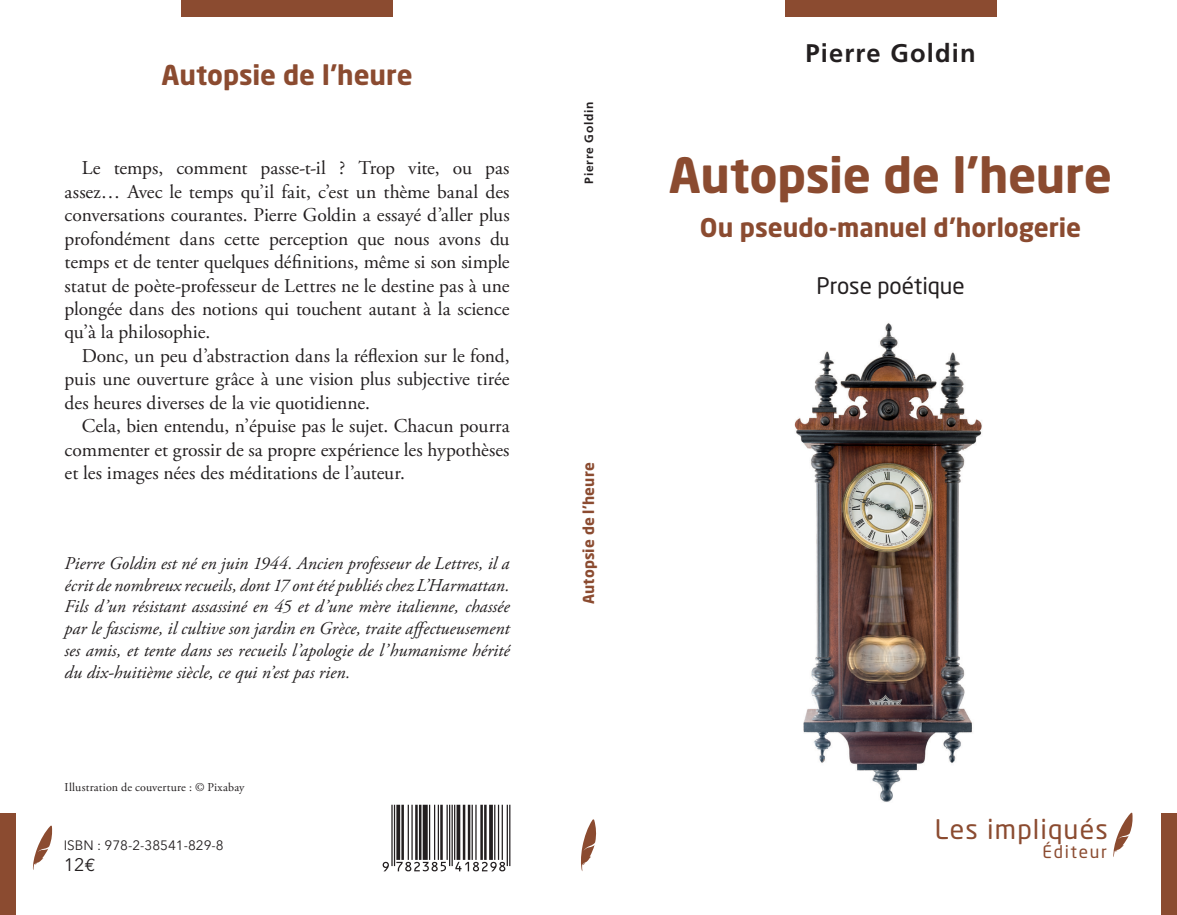
<style>
.page{position:relative;width:1177px;height:915px;background:#fff}
.page>*{position:absolute;margin:0;border:0;box-sizing:border-box;transform-origin:0 0}
.t1{font:700 48px "Neo Sans Std";letter-spacing:-.01em;color:#8b4b30}
.t2{font:700 27px "Neo Sans Std";letter-spacing:-.005em;color:#8b4b30}
.t3{font:26.7px "Neo Sans Std";letter-spacing:.045em;color:#8b4b30}
.t4{font:700 25.5px "Neo Sans Std";color:#8b4b30}
.t5{font:700 25.5px "Frutiger LT Std";letter-spacing:.045em;color:#231f20}
.t6{font:22.5px "Neo Sans Std";letter-spacing:-.005em;color:#231f20}
.t7{font:19.5px/23.4px "Adobe Garamond Pro";letter-spacing:-.005em;color:#231f20;text-align:justify}
.t8{font:italic 18px/21.8px "Adobe Garamond Pro";color:#231f20;text-align:justify}
.t9{font:18px "Avenir Next LT Pro";color:#231f20}
.t10{font:17.1px "Neo Sans Std";letter-spacing:.095em;color:#8b4b30}
.t11{font:700 15px "Neo Sans Std";letter-spacing:.005em;color:#8b4b30}
.t12{font:13.5px "Avenir Next LT Pro";color:#231f20}
.t13{font:12px "Adobe Garamond Pro";letter-spacing:.015em;color:#231f20}
.t14{font:700 12px "Frutiger LT Std";letter-spacing:.065em;color:#231f20}
.s1{font-family:"Euro Mono Std"}
</style>
<div class="page">
<div style="left:784px;top:0;width:212px;height:17px;background:#8b4b30"></div>
<div style="left:181px;top:0;width:212px;height:17px;background:#8b4b30"></div>
<svg style="left:32px;top:825px;width:21px;height:44px"></svg>
<div style="left:0;top:812px;width:16px;height:102px;background:#8b4b30"></div>
<div style="left:1161px;top:813px;width:16px;height:101px;background:#8b4b30"></div>
<svg style="left:581px;top:819px;width:15px;height:52px"></svg>
<svg style="left:1113px;top:812px;width:20px;height:44px"></svg>
<img style="left:794px;top:323px;width:188px;height:479px">
<svg style="left:382px;top:804px;width:128px;height:67px"></svg>
<h2 class="t2" style="left:162px;top:57px;width:252px">Autopsie de l’heure</h2>
<p class="t7" style="left:65px;top:157px;width:446px;text-indent:17px">Le temps, comment passe-t-il ? Trop vite, ou pas assez… Avec le temps qu’il fait, c’est un thème banal des conversations courantes. Pierre Goldin a essayé d’aller plus profondément dans cette perception que nous avons du temps et de tenter quelques définitions, même si son simple statut de poète-professeur de Lettres ne le destine pas à une plongée dans des notions qui touchent autant à la science qu’à la philosophie.</p>
<p class="t7" style="left:65px;top:344px;width:446px;text-indent:17px">Donc, un peu d’abstraction dans la réflexion sur le fond, puis une ouverture grâce à une vision plus subjective tirée des heures diverses de la vie quotidienne.</p>
<p class="t7" style="left:65px;top:415px;width:446px;text-indent:17px">Cela, bien entendu, n’épuise pas le sujet. Chacun pourra commenter et grossir de sa propre expérience les hypothèses et les images nées des méditations de l’auteur.</p>
<p class="t8" style="left:65px;top:552px;width:446px">Pierre Goldin est né en juin 1944. Ancien professeur de Lettres, il a écrit de nombreux recueils, dont 17 ont été publiés chez L’Harmattan.<br>Fils d’un résistant assassiné en 45 et d’une mère italienne, chassée par le fascisme, il cultive son jardin en Grèce, traite affectueusement ses amis, et tente dans ses recueils l’apologie de l’humanisme hérité du dix-huitième siècle, ce qui n’est pas rien.</p>
<p class="t13" style="left:65px;top:779px;width:181px">Illustration de couverture : © Pixabay</p>
<p class="t12" style="left:64px;top:836px;width:161px">ISBN : 978-2-38541-829-8</p>
<p class="t9" style="left:64px;top:854px;width:33px">12<span class="s1">€</span></p>
<p class="t14" style="left:582px;top:184px;width:84px;rotate:-90deg">Pierre Goldin</p>
<p class="t11" style="left:579px;top:604px;width:143px;rotate:-90deg">Autopsie de l’heure</p>
<h3 class="t5" style="left:805px;top:38px;width:172px">Pierre Goldin</h3>
<h1 class="t1" style="left:669px;top:145px;width:444px">Autopsie de l’heure</h1>
<h3 class="t4" style="left:700px;top:211px;width:383px">Ou pseudo-manuel d’horlogerie</h3>
<p class="t6" style="left:816px;top:271px;width:150px">Prose poétique</p>
<h3 class="t3" style="left:934px;top:812px;width:175px">Les impliqués</h3>
<p class="t10" style="left:1042px;top:840px;width:66px">Éditeur</p>
</div>
